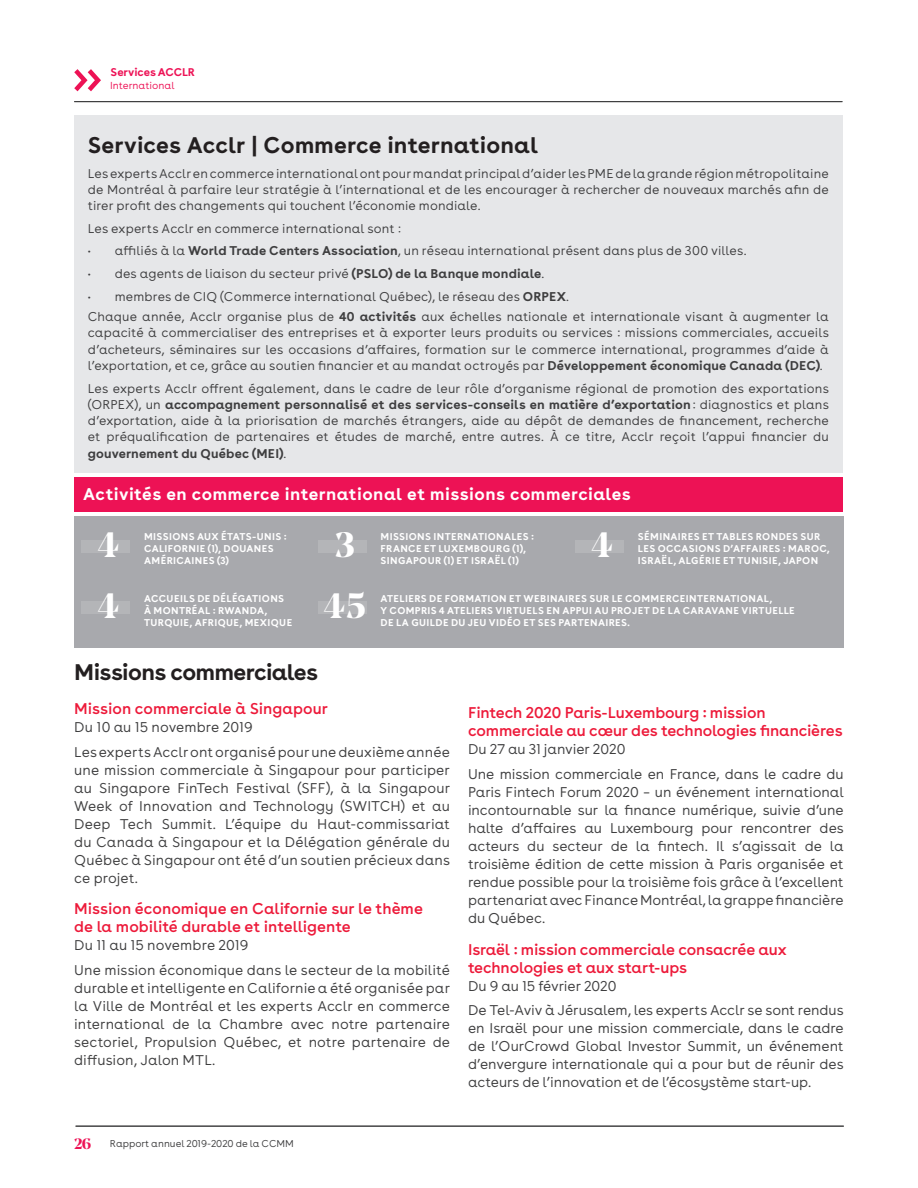
<style>
.page{position:relative;width:918px;height:1188px;background:#fff}
.page>*{position:absolute;margin:0;border:0;box-sizing:border-box;transform-origin:0 0}
.t1{font:700 35.1px "Noe Display";color:#fff}
.TXT_Courant{font:700 24px "Buenos Aires";color:#231f20}
.TXT_Courant-2{font:700 24px "Buenos Aires";letter-spacing:-.025em;color:#231f20}
.Sous-titre{font:700 18px "Buenos Aires";letter-spacing:.025em;color:#fff}
.TXT_Courant-3{font:16.5px/18px "Buenos Aires";letter-spacing:-.005em;color:#ed1a3a}
.TXT_Courant-4{font:300 15px/18px "Buenos Aires";color:#3e3e3f;text-align:justify}
.t2{font:700 15px "Noe Display";color:#ed1255}
.TXT_Courant-5{font:300 13.5px/16.2px "Buenos Aires";letter-spacing:.01em;color:#3e3e3f;text-align:justify}
.t3{font:700 11.85px "Buenos Aires";color:#ed1255}
.t4{font:300 10.8px "Buenos Aires";color:#ed1255}
.t5{font:700 10.5px/12px "Buenos Aires";letter-spacing:.035em;color:#fff}
.t6{font:300 10.5px "Buenos Aires";color:#3e3e3f}
.s1{font-weight:700}
</style>
<div class="page">
<hr style="left:76px;top:1126px;width:768px;height:1px;background:#3e3e3f">
<hr style="left:74px;top:101px;width:768px;height:1px;background:#3e3e3f">
<div style="left:74px;top:116px;width:768px;height:357px;background:#e6e7e9"></div>
<svg style="left:74px;top:69px;width:27px;height:22px"></svg>
<div style="left:74px;top:477px;width:768px;height:35px;background:#ed1255"></div>
<div style="left:74px;top:516px;width:770px;height:132px;background:#a8a9ad"></div>
<div style="left:81px;top:540px;width:49px;height:12px;background:#b4b5b8"></div>
<div style="left:81px;top:601px;width:49px;height:13px;background:#b4b5b8"></div>
<div style="left:318px;top:540px;width:48px;height:12px;background:#b4b5b8"></div>
<div style="left:318px;top:601px;width:48px;height:13px;background:#b4b5b8"></div>
<div style="left:575px;top:540px;width:49px;height:12px;background:#b4b5b8"></div>
<p class="t3" style="left:111px;top:65px;width:86px">Services ACCLR</p>
<p class="t4" style="left:110px;top:79px;width:66px">International</p>
<p class="TXT_Courant" style="left:88px;top:128px;width:452px">Services Acclr | Commerce international</p>
<p class="TXT_Courant-5" style="left:88px;top:165px;width:743px">Les experts Acclr en commerce international ont pour mandat principal d’aider les PME de la grande région métropolitaine de Montréal à parfaire leur stratégie à l’international et de les encourager à rechercher de nouveaux marchés afin de tirer profit des changements qui touchent l’économie mondiale.</p>
<p class="TXT_Courant-5" style="left:88px;top:221px;width:315px">Les experts Acclr en commerce international sont :</p>
<p class="TXT_Courant-5" style="left:88px;top:242px;width:660px">• affiliés à la <span class="s1">World Trade Centers Association</span>, un réseau international présent dans plus de 300 villes.</p>
<p class="TXT_Courant-5" style="left:88px;top:265px;width:458px">• des agents de liaison du secteur privé <span class="s1">(PSLO) de la Banque mondiale</span>.</p>
<p class="TXT_Courant-5" style="left:88px;top:288px;width:483px">• membres de CIQ (Commerce international Québec), le réseau des <span class="s1">ORPEX</span>.</p>
<p class="TXT_Courant-5" style="left:88px;top:308px;width:743px">Chaque année, Acclr organise plus de <span class="s1">40 activités</span> aux échelles nationale et internationale visant à augmenter la capacité à commercialiser des entreprises et à exporter leurs produits ou services : missions commerciales, accueils d’acheteurs, séminaires sur les occasions d’affaires, formation sur le commerce international, programmes d’aide à l’exportation, et ce, grâce au soutien financier et au mandat octroyés par <span class="s1">Développement économique Canada (DEC)</span>.</p>
<p class="TXT_Courant-5" style="left:88px;top:380px;width:743px">Les experts Acclr offrent également, dans le cadre de leur rôle d’organisme régional de promotion des exportations (ORPEX), un <span class="s1">accompagnement personnalisé et des services-conseils en matière d’exportation</span>: diagnostics et plans d’exportation, aide à la priorisation de marchés étrangers, aide au dépôt de demandes de financement, recherche et préqualification de partenaires et études de marché, entre autres. À ce titre, Acclr reçoit l’appui financier du <span class="s1">gouvernement du Québec (MEI)</span>.</p>
<p class="Sous-titre" style="left:83px;top:482px;width:549px">Activités en commerce international et missions commerciales</p>
<p class="t5" style="left:144px;top:530px;width:144px">MISSIONS AUX ÉTATS-UNIS :<br>CALIFORNIE (1), DOUANES<br>AMÉRICAINES (3)</p>
<p class="t5" style="left:144px;top:592px;width:150px">ACCUEILS DE DÉLÉGATIONS<br>À MONTRÉAL : RWANDA,<br>TURQUIE, AFRIQUE, MEXIQUE</p>
<p class="t5" style="left:638px;top:530px;width:193px">SÉMINAIRES ET TABLES RONDES SUR<br>LES OCCASIONS D’AFFAIRES : MAROC,</p>
<p class="t1" style="left:335px;top:522px;width:22px">3</p>
<p class="t1" style="left:324px;top:583px;width:44px">45</p>
<p class="t1" style="left:98px;top:522px;width:23px">4</p>
<p class="t1" style="left:592px;top:522px;width:23px">4</p>
<p class="t5" style="left:381px;top:530px;width:155px">MISSIONS INTERNATIONALES :<br>FRANCE ET LUXEMBOURG (1),<br>SINGAPOUR (1) ET ISRAËL (1)</p>
<p class="t5" style="left:381px;top:592px;width:416px">ATELIERS DE FORMATION ET WEBINAIRES SUR LE COMMERCEINTERNATIONAL,<br>Y COMPRIS 4 ATELIERS VIRTUELS EN APPUI AU PROJET DE LA CARAVANE VIRTUELLE<br>DE LA GUILDE DU JEU VIDÉO ET SES PARTENAIRES.</p>
<p class="t5" style="left:638px;top:554px;width:182px">ISRAËL, ALGÉRIE ET TUNISIE, JAPON</p>
<p class="t1" style="left:98px;top:583px;width:23px">4</p>
<p class="TXT_Courant-2" style="left:74px;top:656px;width:245px">Missions commerciales</p>
<p class="TXT_Courant-3" style="left:74px;top:699px;width:255px">Mission commerciale à Singapour</p>
<p class="TXT_Courant-4" style="left:74px;top:718px;width:180px">Du 10 au 15 novembre 2019</p>
<p class="TXT_Courant-4" style="left:74px;top:742px;width:377px">Les experts Acclr ont organisé pour une deuxième année une mission commerciale à Singapour pour participer au Singapore FinTech Festival (SFF), à la Singapour Week of Innovation and Technology (SWITCH) et au Deep Tech Summit. L’équipe du Haut-commissariat du Canada à Singapour et la Délégation générale du Québec à Singapour ont été d’un soutien précieux dans ce projet.</p>
<p class="TXT_Courant-3" style="left:74px;top:899px;width:350px">Mission économique en Californie sur le thème de la mobilité durable et intelligente</p>
<p class="TXT_Courant-4" style="left:74px;top:936px;width:176px">Du 11 au 15 novembre 2019</p>
<p class="TXT_Courant-4" style="left:74px;top:961px;width:377px">Une mission économique dans le secteur de la mobilité durable et intelligente en Californie a été organisée par la Ville de Montréal et les experts Acclr en commerce international de la Chambre avec notre partenaire sectoriel, Propulsion Québec, et notre partenaire de diffusion, Jalon MTL.</p>
<p class="TXT_Courant-3" style="left:468px;top:704px;width:376px">Fintech 2020 Paris-Luxembourg : mission commerciale au cœur des technologies financières</p>
<p class="TXT_Courant-4" style="left:468px;top:740px;width:159px">Du 27 au 31 janvier 2020</p>
<p class="TXT_Courant-4" style="left:468px;top:765px;width:377px">Une mission commerciale en France, dans le cadre du Paris Fintech Forum 2020 – un événement international incontournable sur la finance numérique, suivie d’une halte d’affaires au Luxembourg pour rencontrer des acteurs du secteur de la fintech. Il s’agissait de la troisième édition de cette mission à Paris organisée et rendue possible pour la troisième fois grâce à l’excellent partenariat avec Finance Montréal, la grappe financière du Québec.</p>
<p class="TXT_Courant-3" style="left:468px;top:940px;width:320px">Israël : mission commerciale consacrée aux technologies et aux start-ups</p>
<p class="TXT_Courant-4" style="left:468px;top:976px;width:150px">Du 9 au 15 février 2020</p>
<p class="TXT_Courant-4" style="left:468px;top:1001px;width:377px">De Tel-Aviv à Jérusalem, les experts Acclr se sont rendus en Israël pour une mission commerciale, dans le cadre de l’OurCrowd Global Investor Summit, un événement d’envergure internationale qui a pour but de réunir des acteurs de l’innovation et de l’écosystème start-up.</p>
<p class="t2" style="left:74px;top:1134px;width:18px">26</p>
<p class="t6" style="left:110px;top:1137px;width:185px">Rapport annuel 2019-2020 de la CCMM</p>
</div>
